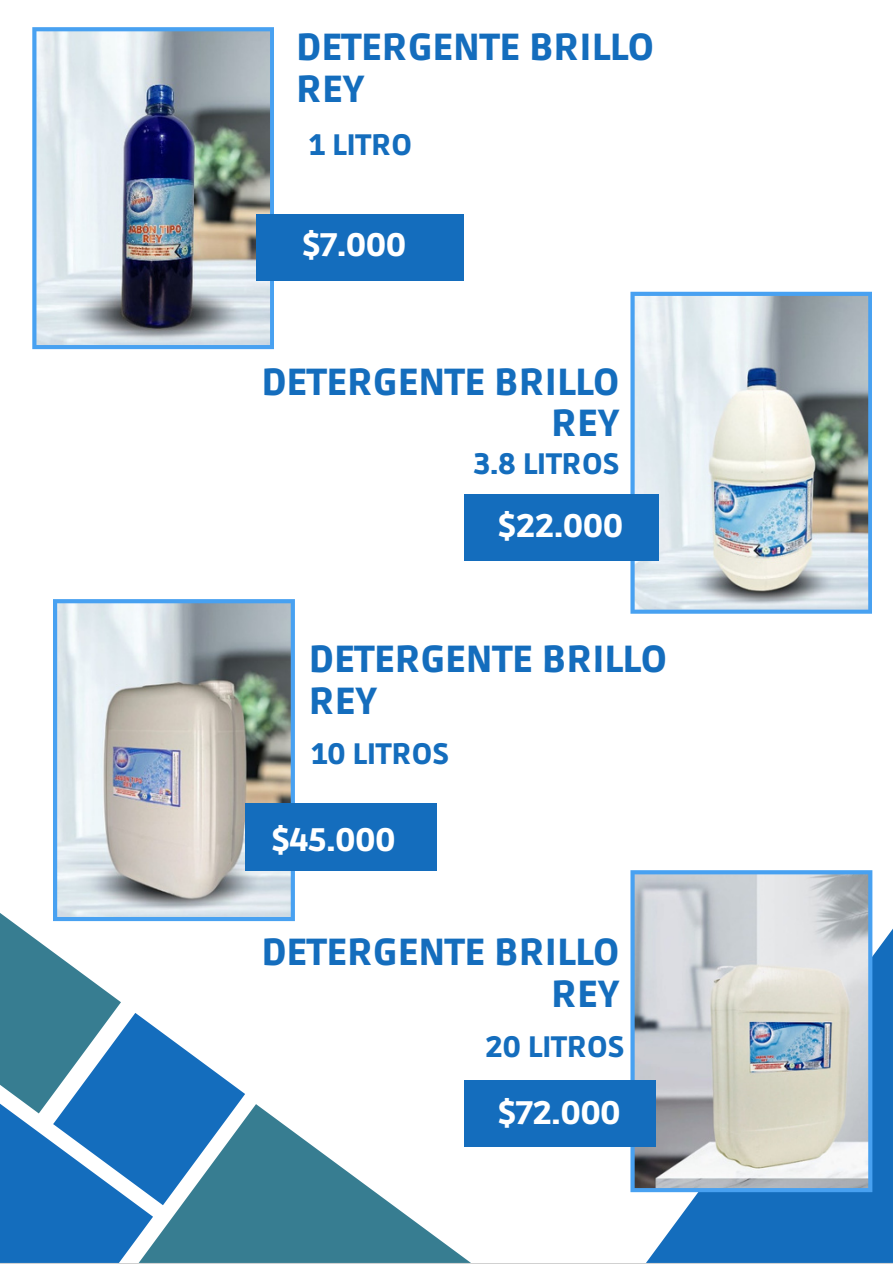
<style>
.page{position:relative;width:893px;height:1264px;background:#fff}
.page>*{position:absolute;margin:0;border:0;box-sizing:border-box;transform-origin:0 0}
.t1{font:900 37.5px/41.7px "Ruda";color:#146dbd;text-align:right}
.t2{font:900 32.4px "Ruda";color:#fff}
.t3{font:900 29.4px "Ruda";color:#146dbd}
</style>
<div class="page">
<img style="left:32px;top:27px;width:242px;height:322px">
<svg style="left:245px;top:1104px;width:226px;height:158px;fill:#377d91"></svg>
<svg style="left:646px;top:928px;width:246px;height:334px;background:#2b7cc4"></svg>
<svg style="left:0;top:913px;width:245px;height:349px"></svg>
<img style="left:630px;top:292px;width:242px;height:321px">
<img style="left:53px;top:599px;width:242px;height:322px">
<div style="left:246px;top:803px;width:190px;height:67px;background:#146dbd"></div>
<div style="left:256px;top:214px;width:208px;height:66px;background:#146dbd"></div>
<div style="left:464px;top:494px;width:194px;height:67px;background:#146dbd"></div>
<svg style="left:630px;top:870px;width:242px;height:322px;background:#c1c8cc"></svg>
<div style="left:464px;top:1080px;width:191px;height:66px;background:#146dbd"></div>
<p class="t1" style="left:296px;top:28px;width:359px;text-align:left">DETERGENTE BRILLO<br>REY</p>
<p class="t3" style="left:309px;top:128px;width:105px">1 LITRO</p>
<p class="t2" style="left:303px;top:226px;width:105px">$7.000</p>
<p class="t1" style="left:261px;top:362px;width:359px">DETERGENTE BRILLO<br>REY</p>
<h1 class="t3" style="left:474px;top:447px;width:147px">3.8 LITROS</h1>
<p class="t2" style="left:498px;top:507px;width:126px">$22.000</p>
<h2 class="t1" style="left:309px;top:639px;width:359px;text-align:left">DETERGENTE BRILLO<br>REY</h2>
<p class="t3" style="left:311px;top:736px;width:140px">10 LITROS</p>
<p class="t2" style="left:272px;top:820px;width:125px">$45.000</p>
<h1 class="t1" style="left:261px;top:932px;width:359px">DETERGENTE BRILLO<br>REY</h1>
<h2 class="t3" style="left:485px;top:1029px;width:140px">20 LITROS</h2>
<h1 class="t2" style="left:498px;top:1093px;width:124px">$72.000</h1>
</div>
